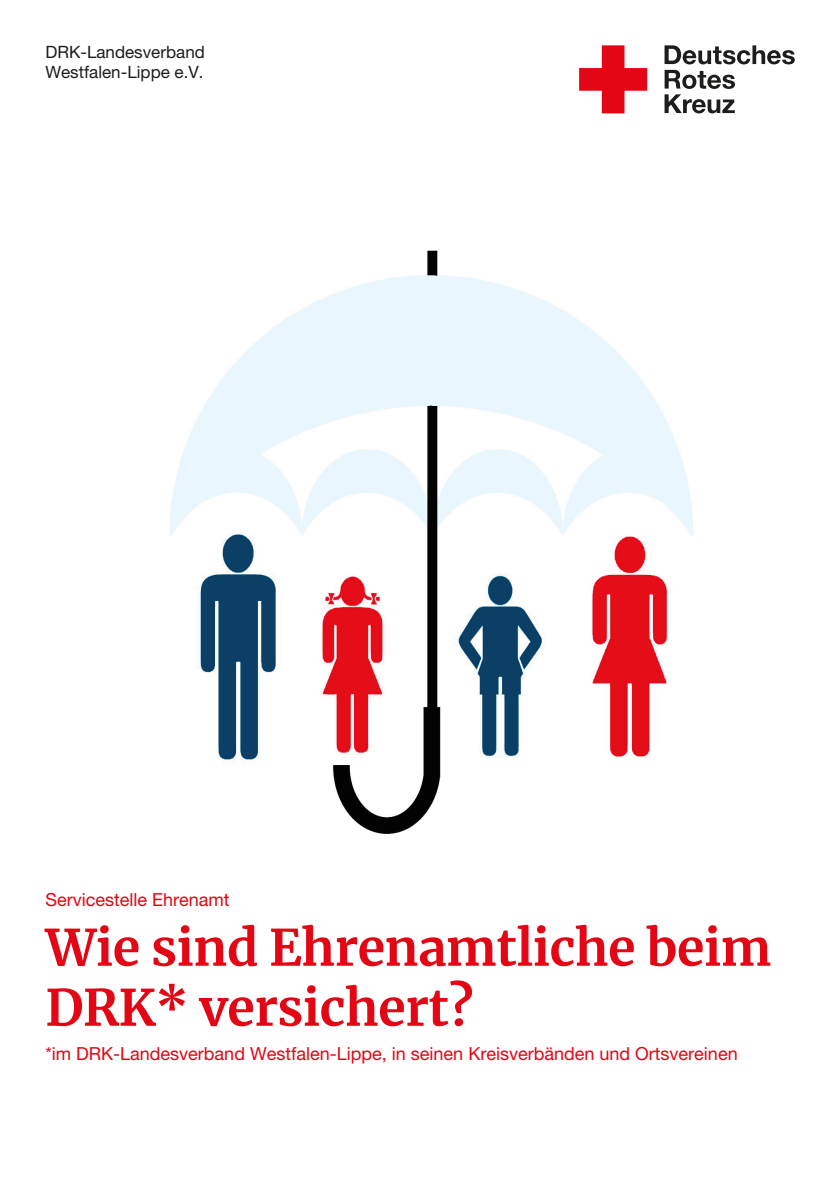
<style>
.page{position:relative;width:840px;height:1191px;background:#fff}
.page>*{position:absolute;margin:0;border:0;box-sizing:border-box;transform-origin:0 0}
.t1{font:700 50px/60px "Merriweather";letter-spacing:-.01em;color:#e30614}
.t2{font:18px "Helvetica Neue";color:#e30614}
.t3{font:17px/20px "Helvetica Neue";color:#1d1d1b}
</style>
<div class="page">
<svg style="left:579px;top:45px;width:67px;height:68px"></svg>
<svg style="left:664px;top:45px;width:130px;height:19px"></svg>
<svg style="left:664px;top:70px;width:70px;height:43px"></svg>
<img style="left:169px;top:250px;width:525px;height:584px">
<p class="t3" style="left:45px;top:41px;width:161px">DRK-Landesverband<br>Westfalen-Lippe e.V.</p>
<p class="t2" style="left:45px;top:888px;width:186px">Servicestelle Ehrenamt</p>
<h1 class="t1" style="left:45px;top:913px;width:727px">Wie sind Ehrenamtliche beim<br>DRK* versichert?</h1>
<p class="t2" style="left:45px;top:1042px;width:693px">*im DRK-Landesverband Westfalen-Lippe, in seinen Kreisverbänden und Ortsvereinen</p>
</div>
